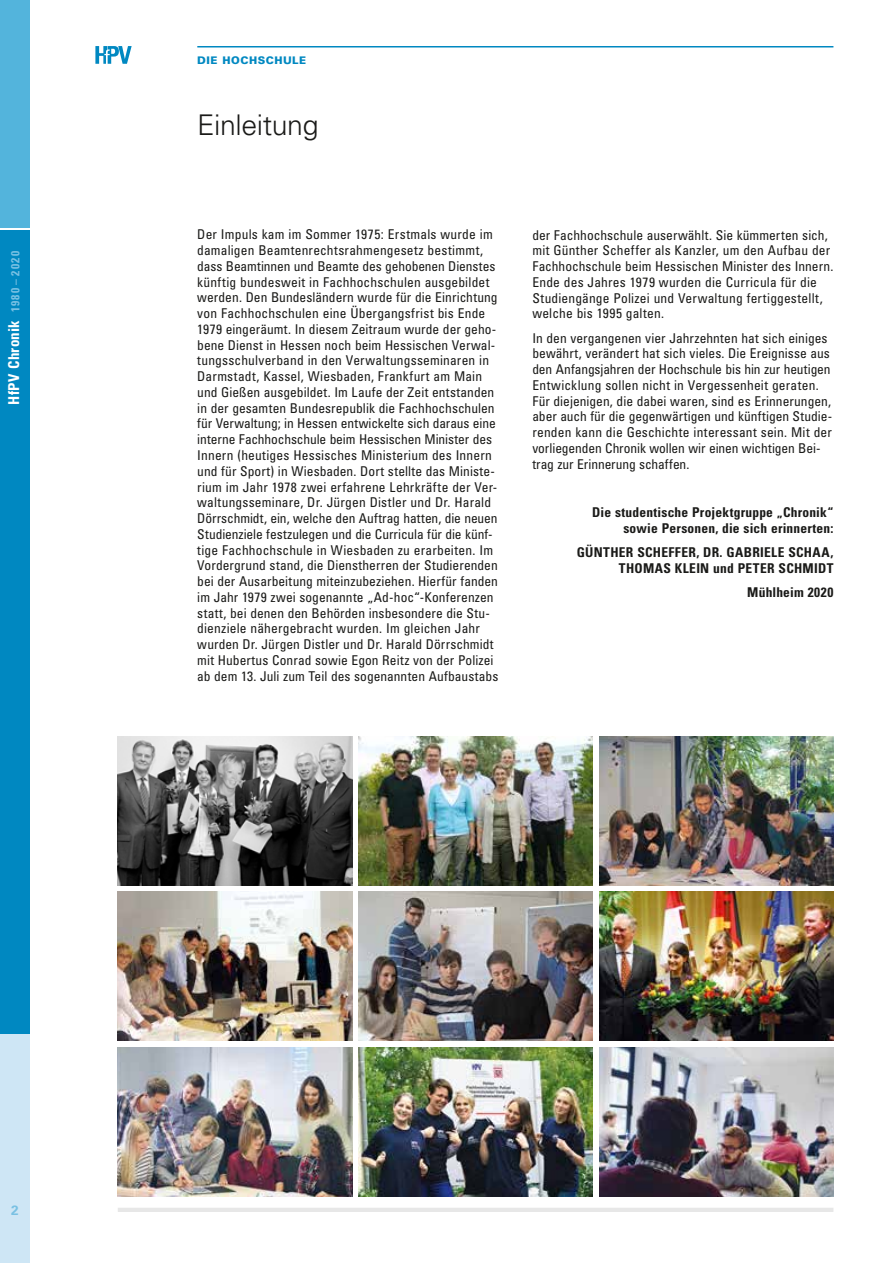
<style>
.page{position:relative;width:893px;height:1263px;background:#fff}
.page>*{position:absolute;margin:0;border:0;box-sizing:border-box;transform-origin:0 0}
.t1{font:300 28.5px "Univers LT Std";letter-spacing:-.015em;color:#1a1a18}
.t2{font:700 condensed 15px "Univers LT Std";letter-spacing:.015em;color:#fff}
.t3{font:condensed 13.5px/15.8px "Univers LT Std";letter-spacing:.005em;color:#1a1a18}
.t4{font:700 condensed 13.5px/15.8px "Univers LT Std";letter-spacing:.02em;color:#1a1a18;text-align:right}
.t5{font:700 13.5px "Univers LT Std";color:#79c1e3}
.t6{font:900 10.5px "Univers LT Std";letter-spacing:.045em;color:#0088c1}
.s1{font-size:11.7px;color:#79c1e3}
</style>
<div class="page">
<div style="left:0;top:1033px;width:30px;height:230px;background:#cee6f5"></div>
<div style="left:0;top:230px;width:30px;height:803px;background:#0088c1"></div>
<svg style="left:95px;top:46px;width:37px;height:18px"></svg>
<img style="left:358px;top:737px;width:235px;height:148px">
<img style="left:599px;top:737px;width:234px;height:148px">
<img style="left:118px;top:892px;width:234px;height:149px">
<img style="left:358px;top:892px;width:235px;height:149px">
<img style="left:599px;top:892px;width:234px;height:149px">
<img style="left:118px;top:1047px;width:234px;height:149px">
<img style="left:358px;top:1047px;width:235px;height:149px">
<img style="left:599px;top:1047px;width:234px;height:149px">
<hr style="left:118px;top:1208px;width:715px;height:4px;background:#e7e7e7">
<div style="left:0;top:0;width:30px;height:227px;background:#53b4dc"></div>
<img style="left:118px;top:737px;width:234px;height:148px">
<hr style="left:197px;top:46px;width:636px;height:1px;background:#0088c1">
<p class="t2" style="left:5px;top:405px;width:156px;rotate:-90deg">HfPV Chronik <span class="s1">1980 – 2020</span></p>
<p class="t6" style="left:197px;top:53px;width:110px">DIE HOCHSCHULE</p>
<h1 class="t1" style="left:197px;top:108px;width:123px">Einleitung</h1>
<p class="t3" style="left:197px;top:227px;width:303px">Der Impuls kam im Sommer 1975: Erstmals wurde im damaligen Beamtenrechtsrahmengesetz bestimmt, dass Beamtinnen und Beamte des gehobenen Dienstes künftig bundesweit in Fachhochschulen ausgebildet werden. Den Bundesländern wurde für die Einrichtung von Fachhochschulen eine Übergangsfrist bis Ende 1979 eingeräumt. In diesem Zeitraum wurde der geho&shy;bene Dienst in Hessen noch beim Hessischen Verwal&shy;tungsschulverband in den Verwaltungsseminaren in Darmstadt, Kassel, Wiesbaden, Frankfurt am Main und Gießen ausgebildet. Im Laufe der Zeit entstanden in der gesamten Bundesrepublik die Fachhochschulen für Verwaltung; in Hessen entwickelte sich daraus eine interne Fachhochschule beim Hessischen Minister des Innern (heutiges Hessisches Ministerium des Innern und für Sport) in Wiesbaden. Dort stellte das Ministe&shy;rium im Jahr 1978 zwei erfahrene Lehrkräfte der Ver&shy;waltungsseminare, Dr. Jürgen Distler und Dr. Harald Dörrschmidt, ein, welche den Auftrag hatten, die neuen Studienziele festzulegen und die Curricula für die künf&shy;tige Fachhochschule in Wiesbaden zu erarbeiten. Im Vordergrund stand, die Dienstherren der Studierenden bei der Ausarbeitung miteinzubeziehen. Hierfür fanden im Jahr 1979 zwei sogenannte „Ad-hoc“-Konferenzen statt, bei denen den Behörden insbesondere die Stu&shy;dienziele nähergebracht wurden. Im gleichen Jahr wurden Dr. Jürgen Distler und Dr. Harald Dörrschmidt mit Hubertus Conrad sowie Egon Reitz von der Polizei ab dem 13. Juli zum Teil des sogenannten Aufbaustabs</p>
<p class="t3" style="left:532px;top:227px;width:303px">der Fachhochschule auserwählt. Sie kümmerten sich, mit Günther Scheffer als Kanzler, um den Aufbau der Fachhochschule beim Hessischen Minister des Innern.<br>Ende des Jahres 1979 wurden die Curricula für die Studiengänge Polizei und Verwaltung fertiggestellt, welche bis 1995 galten.</p>
<p class="t3" style="left:532px;top:330px;width:301px">In den vergangenen vier Jahrzehnten hat sich einiges bewährt, verändert hat sich vieles. Die Ereignisse aus den Anfangsjahren der Hochschule bis hin zur heutigen Entwicklung sollen nicht in Vergessenheit geraten.<br>Für diejenigen, die dabei waren, sind es Erinnerungen, aber auch für die gegenwärtigen und künftigen Studie&shy;renden kann die Geschichte interessant sein. Mit der vorliegenden Chronik wollen wir einen wichtigen Bei&shy;trag zur Erinnerung schaffen.</p>
<p class="t4" style="left:592px;top:504px;width:243px">Die studentische Projektgruppe „Chronik“ sowie Personen, die sich erinnerten:</p>
<p class="t4" style="left:577px;top:544px;width:258px">GÜNTHER SCHEFFER, DR. GABRIELE SCHAA,<br>THOMAS KLEIN und PETER SCHMIDT</p>
<p class="t4" style="left:747px;top:584px;width:88px">Mühlheim 2020</p>
<p class="t5" style="left:11px;top:1203px;width:9px">2</p>
</div>
